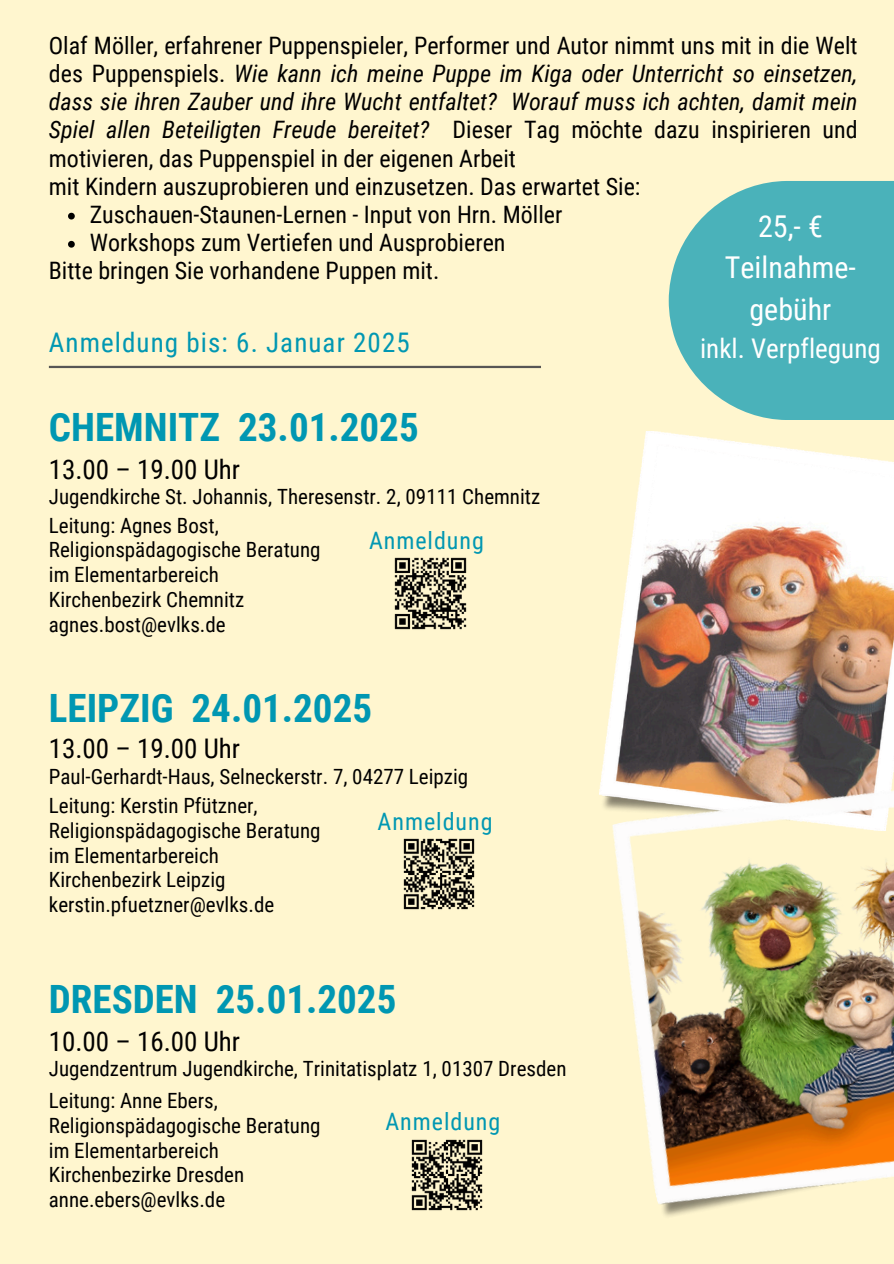
<style>
.page{position:relative;width:894px;height:1264px;background:#fff}
.page>*{position:absolute;margin:0;border:0;box-sizing:border-box;transform-origin:0 0}
.t1{font:700 39px "Roboto Condensed";color:#0097b2}
.t2{font:30px/41.7px "Roboto Condensed";color:#fff;text-align:center}
.t3{font:27px "Roboto Condensed";color:#000}
.t4{font:27px "Roboto Condensed";letter-spacing:.04em;color:#0097b2}
.t5{font:27px "Roboto Condensed";color:#fff}
.t6{font:24px "Roboto Condensed";color:#000}
.t7{font:italic 24px "Roboto Condensed";color:#000}
.t8{font:24px "Roboto Condensed";letter-spacing:.04em;color:#0097b2}
.t9{font:21px/24.8px "Roboto Condensed";color:#000}
.s1{font-style:normal}
</style>
<div class="page">
<div style="left:0;top:0;width:893px;height:1263px;background:#fff6cf"></div>
<img style="left:605px;top:432px;width:288px;height:317px">
<img style="left:599px;top:749px;width:294px;height:467px">
<svg style="left:668px;top:181px;width:225px;height:239px;background:#5fbabc"></svg>
<hr style="left:49px;top:366px;width:492px;height:2px;background:#575655">
<img style="left:394px;top:557px;width:73px;height:73px">
<img style="left:403px;top:838px;width:72px;height:72px">
<img style="left:411px;top:1139px;width:72px;height:72px">
<svg style="left:68px;top:213px;width:7px;height:6px"></svg>
<svg style="left:68px;top:241px;width:7px;height:7px"></svg>
<p class="t6" style="left:49px;top:32px;width:810px">Olaf Möller, erfahrener Puppenspieler, Performer und Autor nimmt uns mit in die Welt</p>
<p class="t7" style="left:49px;top:60px;width:810px"><span class="s1">des Puppenspiels.</span> Wie kann ich meine Puppe im Kiga oder Unterricht so einsetzen,</p>
<p class="t7" style="left:49px;top:88px;width:810px">dass sie ihren Zauber und ihre Wucht entfaltet? Worauf muss ich achten, damit mein</p>
<p class="t7" style="left:49px;top:116px;width:810px">Spiel allen Beteiligten Freude bereitet? <span class="s1">Dieser Tag möchte dazu inspirieren und</span></p>
<p class="t6" style="left:49px;top:144px;width:468px">motivieren, das Puppenspiel in der eigenen Arbeit</p>
<p class="t6" style="left:49px;top:172px;width:593px">mit Kindern auszuprobieren und einzusetzen. Das erwartet Sie:</p>
<p class="t6" style="left:90px;top:201px;width:474px">Zuschauen-Staunen-Lernen - Input von Hrn. Möller</p>
<p class="t6" style="left:90px;top:229px;width:417px">Workshops zum Vertiefen und Ausprobieren</p>
<p class="t6" style="left:49px;top:257px;width:392px">Bitte bringen Sie vorhandene Puppen mit.</p>
<p class="t2" style="left:724px;top:206px;width:133px">25,- €<br>Teilnahme&shy;gebühr</p>
<p class="t5" style="left:699px;top:333px;width:182px">inkl. Verpflegung</p>
<p class="t4" style="left:49px;top:327px;width:362px">Anmeldung bis: 6. Januar 2025</p>
<p class="t1" style="left:49px;top:405px;width:371px">CHEMNITZ 23.01.2025</p>
<h1 class="t3" style="left:49px;top:453px;width:193px">13.00 – 19.00 Uhr</h1>
<p class="t9" style="left:49px;top:485px;width:493px">Jugendkirche St. Johannis, Theresenstr. 2, 09111 Chemnitz</p>
<h4 class="t9" style="left:49px;top:513px;width:273px">Leitung: Agnes Bost,<br>Religionspädagogische Beratung im Elementarbereich<br>Kirchenbezirk Chemnitz</h4>
<p class="t9" style="left:49px;top:612px;width:178px">agnes.bost@evlks.de</p>
<p class="t8" style="left:369px;top:526px;width:116px">Anmeldung</p>
<p class="t1" style="left:49px;top:685px;width:324px">LEIPZIG 24.01.2025</p>
<p class="t3" style="left:49px;top:732px;width:193px">13.00 – 19.00 Uhr</p>
<h4 class="t9" style="left:49px;top:764px;width:421px">Paul-Gerhardt-Haus, Selneckerstr. 7, 04277 Leipzig</h4>
<p class="t9" style="left:49px;top:793px;width:273px">Leitung: Kerstin Pfützner,<br>Religionspädagogische Beratung im Elementarbereich<br>Kirchenbezirk Leipzig</p>
<p class="t9" style="left:49px;top:892px;width:227px">kerstin.pfuetzner@evlks.de</p>
<h4 class="t8" style="left:377px;top:807px;width:116px">Anmeldung</h4>
<p class="t1" style="left:49px;top:977px;width:349px">DRESDEN 25.01.2025</p>
<p class="t3" style="left:49px;top:1025px;width:193px">10.00 – 16.00 Uhr</p>
<p class="t9" style="left:49px;top:1056px;width:519px">Jugendzentrum Jugendkirche, Trinitatisplatz 1, 01307 Dresden</p>
<h1 class="t9" style="left:49px;top:1088px;width:273px">Leitung: Anne Ebers,<br>Religionspädagogische Beratung im Elementarbereich<br>Kirchenbezirke Dresden</h1>
<p class="t9" style="left:49px;top:1187px;width:178px">anne.ebers@evlks.de</p>
<p class="t8" style="left:385px;top:1108px;width:116px">Anmeldung</p>
</div>
